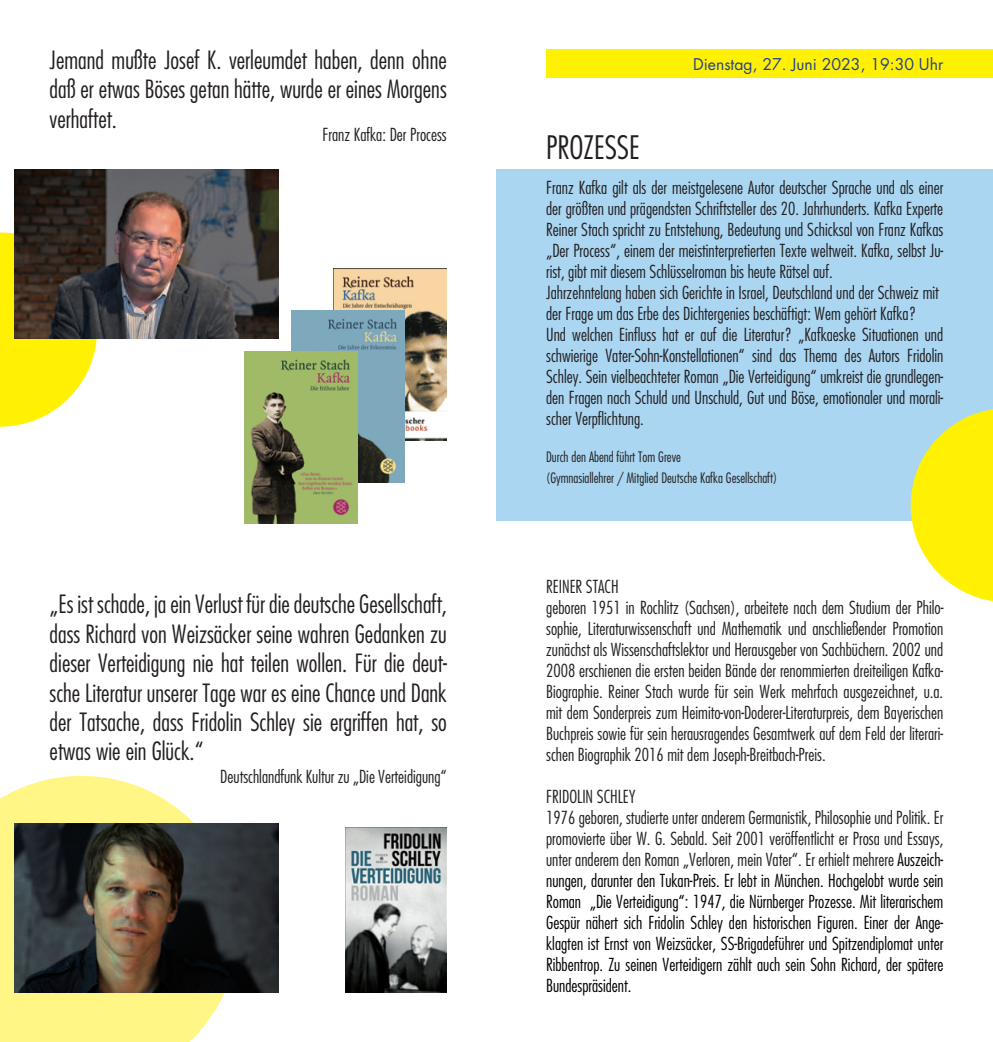
<style>
.page{position:relative;width:993px;height:1042px;background:#fff}
.page>*{position:absolute;margin:0;border:0;box-sizing:border-box;transform-origin:0 0}
.t1{font:300 condensed 31.5px "Futura";color:#231f20}
.t2{font:300 condensed 24.5px/29.4px "Futura";color:#231f20;text-align:justify}
.t3{font:300 condensed 17.5px/21px "Futura";color:#231f20}
.t4{font:300 condensed 17.5px/21px "Futura";color:#000}
.t5{font:15.75px "Futura";color:#253f8e}
.t6{font:300 condensed 14px/21px "Futura";color:#231f20}
.s1{color:#231f20}
</style>
<div class="page">
<svg style="left:0;top:776px;width:238px;height:266px;fill:#fff685"></svg>
<div style="left:496px;top:170px;width:496px;height:351px;background:#aad6f2"></div>
<div style="left:546px;top:50px;width:446px;height:28px;background:#fff101"></div>
<img style="left:333px;top:269px;width:113px;height:172px">
<img style="left:291px;top:311px;width:113px;height:172px">
<img style="left:244px;top:352px;width:113px;height:172px">
<img style="left:345px;top:827px;width:101px;height:165px">
<img style="left:15px;top:823px;width:263px;height:169px">
<svg style="left:910px;top:409px;width:82px;height:192px"></svg>
<svg style="left:0;top:232px;width:97px;height:195px"></svg>
<img style="left:15px;top:170px;width:263px;height:168px">
<h2 class="t2" style="left:50px;top:45px;width:398px">Jemand mußte Josef K. verleumdet haben, denn ohne daß er etwas Böses getan hätte, wurde er eines Morgens verhaftet.</h2>
<p class="t3" style="left:322px;top:124px;width:126px">Franz Kafka: Der Process</p>
<p class="t2" style="left:50px;top:589px;width:398px">„Es ist schade, ja ein Verlust für die deutsche Gesellschaft, dass Richard von Weizsäcker seine wahren Gedanken zu dieser Verteidigung nie hat teilen wollen. Für die deut&shy;sche Literatur unserer Tage war es eine Chance und Dank der Tatsache, dass Fridolin Schley sie ergriffen hat, so etwas wie ein Glück.“</p>
<p class="t3" style="left:220px;top:766px;width:228px">Deutschlandfunk Kultur zu „Die Verteidigung“</p>
<h1 class="t1" style="left:546px;top:128px;width:95px">PROZESSE</h1>
<p class="t5" style="left:692px;top:53px;width:252px">Dienstag, 27. Juni 2023, 19:30 Uhr</p>
<p class="t3" style="left:546px;top:176px;width:398px">Franz Kafka gilt als der meistgelesene Autor deutscher Sprache und als einer der größten und prägendsten Schriftsteller des 20. Jahrhunderts. Kafka Experte Reiner Stach spricht zu Entstehung, Bedeutung und Schicksal von Franz Kafkas „Der Process“, einem der meistinterpretierten Texte weltweit. Kafka, selbst Ju&shy;rist, gibt mit diesem Schlüsselroman bis heute Rätsel auf.<br>Jahrzehntelang haben sich Gerichte in Israel, Deutschland und der Schweiz mit der Frage um das Erbe des Dichtergenies beschäftigt: Wem gehört Kafka?<br>Und welchen Einfluss hat er auf die Literatur? „Kafkaeske Situationen und schwierige Vater-Sohn-Konstellationen“ sind das Thema des Autors Fridolin Schley. Sein vielbeachteter Roman „Die Verteidigung“ umkreist die grundlegen&shy;den Fragen nach Schuld und Unschuld, Gut und Böse, emotionaler und morali&shy;scher Verpflichtung.</p>
<p class="t6" style="left:546px;top:447px;width:232px">Durch den Abend führt Tom Greve<br>(Gymnasiallehrer / Mitglied Deutsche Kafka Gesellschaft)</p>
<p class="t3" style="left:546px;top:576px;width:398px">REINER STACH<br>geboren 1951 in Rochlitz (Sachsen), arbeitete nach dem Studium der Philo&shy;sophie, Literaturwissenschaft und Mathematik und anschließender Promotion zunächst als Wissenschaftslektor und Herausgeber von Sachbüchern. 2002 und 2008 erschienen die ersten beiden Bände der renommierten dreiteiligen Kafka-Biographie. Reiner Stach wurde für sein Werk mehrfach ausgezeichnet, u.a. mit dem Sonderpreis zum Heimito-von-Doderer-Literaturpreis, dem Bayerischen Buchpreis sowie für sein herausragendes Gesamtwerk auf dem Feld der literari&shy;schen Biographik 2016 mit dem Joseph-Breitbach-Preis.</p>
<p class="t4" style="left:546px;top:786px;width:398px"><span class="s1">FRIDOLIN SCHLEY<br>1976 geboren, studierte unter anderem Germanistik, Philosophie und Politik. Er promovierte über W. G. Sebald. Seit 2001 veröffentlicht er Prosa und Essays, unter anderem den Roman „Verloren, mein Vater“. Er erhielt mehrere</span> Auszeich&shy;nungen, darunter den Tukan-Preis. Er lebt in München. Hochgelobt wurde sein Roman „Die Verteidigung“: 1947, die Nürnberger Prozesse. Mit literarischem Gespür nähert sich Fridolin Schley den historischen Figuren. Einer der Ange&shy;klagten ist Ernst von Weizsäcker, SS-Brigadeführer und Spitzendiplomat unter Ribbentrop. Zu seinen Verteidigern zählt auch sein Sohn Richard, der spätere Bundespräsident.</p>
</div>
